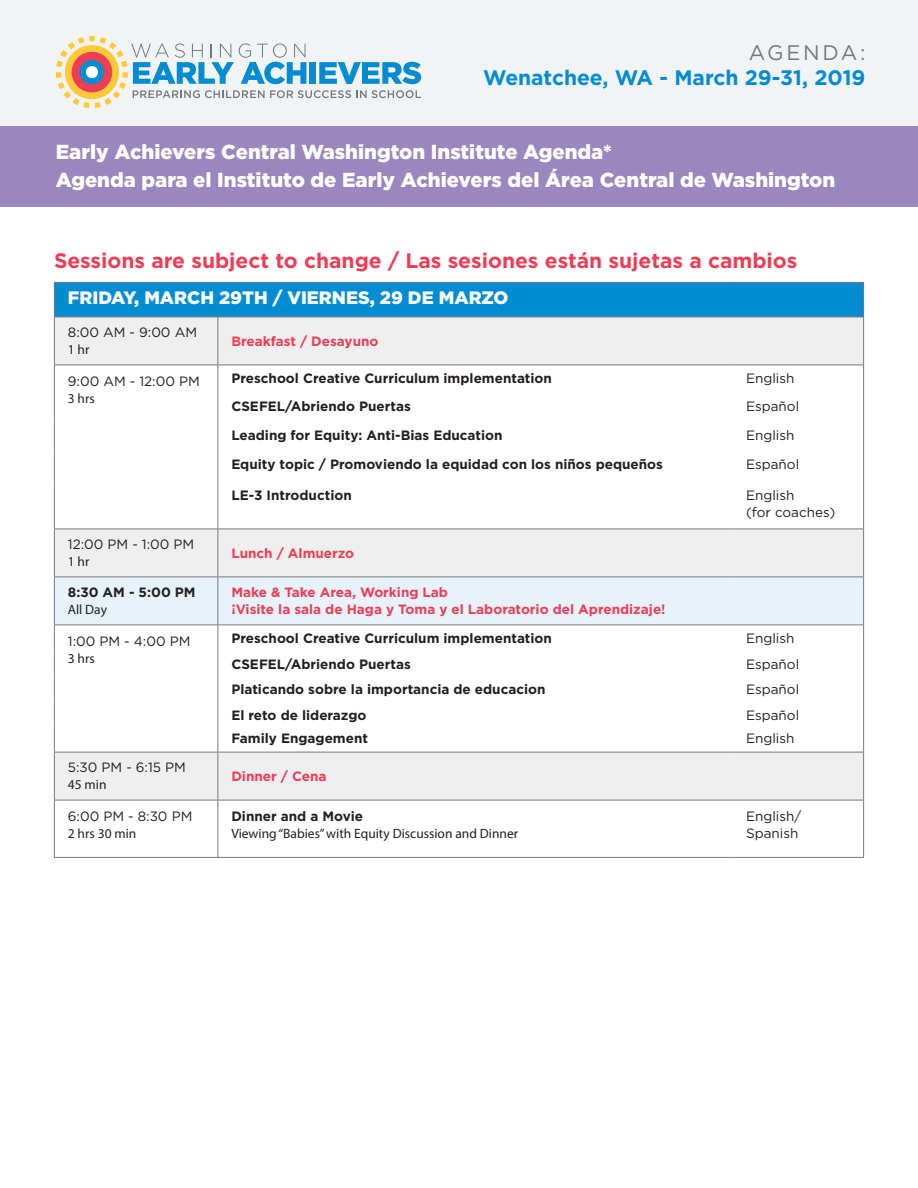
<style>
.page{position:relative;width:918px;height:1188px;background:#fff}
.page>*{position:absolute;margin:0;border:0;box-sizing:border-box;transform-origin:0 0}
.t1{font:700 21px "Gotham";color:#ee3d56}
.t2{font:700 21px "Gotham";color:#008cd2}
.t3{font:21px "Gotham";letter-spacing:.13em;color:#76787b}
.t4{font:900 20.25px "Gotham";color:#fff}
.t5{font:900 18px "Gotham";color:#fff}
.t6{font:700 13.5px "Gotham";color:#231f20}
.t7{font:13.5px/16.5px "Gotham";color:#231f20}
.t8{font:700 13.5px "Gotham";color:#ee3d56}
.t9{font:13.5px "Myriad Pro";color:#231f20}
</style>
<div class="page">
<div style="left:0;top:0;width:918px;height:162px;background:#f2f3f4"></div>
<svg style="left:56px;top:36px;width:365px;height:72px"></svg>
<div style="left:0;top:126px;width:918px;height:81px;background:#9a87bf"></div>
<div style="left:54px;top:282px;width:810px;height:35px;background:#008cd2"></div>
<div style="left:55px;top:318px;width:808px;height:47px;background:#efeff0"></div>
<svg style="left:55px;top:366px;width:808px;height:491px"></svg>
<hr style="left:54px;top:282px;width:164px;height:1px;background:#76787b">
<hr style="left:54px;top:283px;width:1px;height:34px;background:#76787b">
<hr style="left:218px;top:282px;width:515px;height:1px;background:#76787b">
<hr style="left:733px;top:282px;width:131px;height:1px;background:#76787b">
<hr style="left:863px;top:283px;width:1px;height:34px;background:#76787b">
<hr style="left:54px;top:317px;width:164px;height:1px;background:#76787b">
<hr style="left:54px;top:317px;width:1px;height:48px;background:#76787b">
<hr style="left:218px;top:317px;width:515px;height:1px;background:#76787b">
<hr style="left:218px;top:317px;width:1px;height:48px;background:#76787b">
<hr style="left:733px;top:317px;width:131px;height:1px;background:#76787b">
<hr style="left:863px;top:317px;width:1px;height:48px;background:#76787b">
<hr style="left:54px;top:365px;width:164px;height:1px;background:#76787b">
<svg style="left:54px;top:365px;width:1px;height:58px"></svg>
<svg style="left:218px;top:366px;width:1px;height:57px"></svg>
<svg style="left:863px;top:366px;width:1px;height:57px"></svg>
<hr style="left:54px;top:423px;width:1px;height:30px;background:#76787b">
<hr style="left:218px;top:423px;width:1px;height:30px;background:#76787b">
<hr style="left:863px;top:423px;width:1px;height:30px;background:#76787b">
<svg style="left:54px;top:453px;width:1px;height:29px"></svg>
<svg style="left:218px;top:453px;width:1px;height:29px"></svg>
<svg style="left:863px;top:453px;width:1px;height:29px"></svg>
<hr style="left:54px;top:482px;width:1px;height:47px;background:#76787b">
<hr style="left:218px;top:482px;width:1px;height:47px;background:#76787b">
<hr style="left:863px;top:482px;width:1px;height:47px;background:#76787b">
<hr style="left:54px;top:529px;width:164px;height:1px;background:#76787b">
<hr style="left:54px;top:529px;width:1px;height:48px;background:#76787b">
<hr style="left:218px;top:529px;width:515px;height:1px;background:#76787b">
<hr style="left:218px;top:529px;width:1px;height:48px;background:#76787b">
<hr style="left:733px;top:529px;width:131px;height:1px;background:#76787b">
<hr style="left:863px;top:529px;width:1px;height:48px;background:#76787b">
<svg style="left:54px;top:577px;width:810px;height:175px"></svg>
<hr style="left:54px;top:752px;width:164px;height:1px;background:#76787b">
<hr style="left:54px;top:752px;width:1px;height:48px;background:#76787b">
<hr style="left:218px;top:752px;width:515px;height:1px;background:#76787b">
<hr style="left:218px;top:752px;width:1px;height:48px;background:#76787b">
<hr style="left:733px;top:752px;width:131px;height:1px;background:#76787b">
<hr style="left:863px;top:752px;width:1px;height:48px;background:#76787b">
<hr style="left:54px;top:800px;width:164px;height:1px;background:#76787b">
<hr style="left:54px;top:800px;width:1px;height:57px;background:#76787b">
<hr style="left:218px;top:800px;width:1px;height:57px;background:#76787b">
<hr style="left:863px;top:800px;width:1px;height:57px;background:#76787b">
<hr style="left:54px;top:857px;width:164px;height:1px;background:#76787b">
<hr style="left:218px;top:365px;width:515px;height:1px;background:#76787b">
<hr style="left:733px;top:365px;width:131px;height:1px;background:#76787b">
<hr style="left:218px;top:800px;width:515px;height:1px;background:#76787b">
<hr style="left:733px;top:800px;width:131px;height:1px;background:#76787b">
<hr style="left:218px;top:857px;width:515px;height:1px;background:#76787b">
<hr style="left:733px;top:857px;width:131px;height:1px;background:#76787b">
<p class="t3" style="left:749px;top:39px;width:118px">AGENDA:</p>
<p class="t2" style="left:483px;top:64px;width:384px">Wenatchee, WA - March 29-31, 2019</p>
<p class="t4" style="left:56px;top:138px;width:557px">Early Achievers Central Washington Institute Agenda*</p>
<p class="t4" style="left:56px;top:166px;width:781px">Agenda para el Instituto de Early Achievers del Área Central de Washington</p>
<p class="t1" style="left:54px;top:247px;width:745px">Sessions are subject to change / Las sesiones están sujetas a cambios</p>
<p class="t5" style="left:68px;top:286px;width:442px">FRIDAY, MARCH 29TH / VIERNES, 29 DE MARZO</p>
<p class="t7" style="left:68px;top:324px;width:131px">8:00 AM - 9:00 AM</p>
<p class="t9" style="left:68px;top:341px;width:23px">1 hr</p>
<p class="t8" style="left:231px;top:333px;width:149px">Breakfast / Desayuno</p>
<p class="t7" style="left:68px;top:373px;width:133px">9:00 AM - 12:00 PM</p>
<p class="t9" style="left:68px;top:390px;width:29px">3 hrs</p>
<p class="t7" style="left:68px;top:536px;width:128px">12:00 PM - 1:00 PM</p>
<p class="t9" style="left:68px;top:553px;width:23px">1 hr</p>
<p class="t6" style="left:68px;top:584px;width:129px">8:30 AM - 5:00 PM</p>
<p class="t9" style="left:68px;top:601px;width:41px">All Day</p>
<p class="t7" style="left:68px;top:633px;width:124px">1:00 PM - 4:00 PM</p>
<p class="t9" style="left:68px;top:650px;width:29px">3 hrs</p>
<p class="t7" style="left:68px;top:759px;width:120px">5:30 PM - 6:15 PM</p>
<p class="t9" style="left:68px;top:776px;width:40px">45 min</p>
<p class="t7" style="left:68px;top:808px;width:126px">6:00 PM - 8:30 PM</p>
<p class="t9" style="left:68px;top:825px;width:70px">2 hrs 30 min</p>
<p class="t6" style="left:231px;top:369px;width:322px">Preschool Creative Curriculum implementation</p>
<p class="t7" style="left:746px;top:370px;width:50px">English</p>
<p class="t6" style="left:231px;top:397px;width:181px">CSEFEL/Abriendo Puertas</p>
<p class="t7" style="left:746px;top:398px;width:55px">Español</p>
<p class="t6" style="left:231px;top:426px;width:273px">Leading for Equity: Anti-Bias Education</p>
<p class="t7" style="left:746px;top:427px;width:50px">English</p>
<p class="t6" style="left:231px;top:456px;width:433px">Equity topic / Promoviendo la equidad con los niños pequeños</p>
<p class="t7" style="left:746px;top:456px;width:55px">Español</p>
<p class="t6" style="left:231px;top:486px;width:122px">LE-3 Introduction</p>
<p class="t7" style="left:746px;top:487px;width:91px">English<br>(for coaches)</p>
<p class="t8" style="left:231px;top:544px;width:124px">Lunch / Almuerzo</p>
<p class="t8" style="left:231px;top:584px;width:218px">Make &amp; Take Area, Working Lab</p>
<p class="t8" style="left:231px;top:600px;width:436px">¡Visite la sala de Haga y Toma y el Laboratorio del Aprendizaje!</p>
<p class="t6" style="left:231px;top:629px;width:322px">Preschool Creative Curriculum implementation</p>
<p class="t7" style="left:746px;top:630px;width:50px">English</p>
<p class="t6" style="left:231px;top:655px;width:181px">CSEFEL/Abriendo Puertas</p>
<p class="t7" style="left:746px;top:655px;width:55px">Español</p>
<p class="t6" style="left:231px;top:680px;width:316px">Platicando sobre la importancia de educacion</p>
<p class="t7" style="left:746px;top:681px;width:55px">Español</p>
<p class="t6" style="left:231px;top:706px;width:137px">El reto de liderazgo</p>
<p class="t7" style="left:746px;top:706px;width:55px">Español</p>
<p class="t6" style="left:231px;top:730px;width:138px">Family Engagement</p>
<p class="t7" style="left:746px;top:730px;width:50px">English</p>
<p class="t8" style="left:231px;top:767px;width:97px">Dinner / Cena</p>
<p class="t6" style="left:231px;top:808px;width:133px">Dinner and a Movie</p>
<p class="t9" style="left:231px;top:825px;width:288px">Viewing “Babies” with Equity Discussion and Dinner</p>
<p class="t7" style="left:746px;top:808px;width:57px">English/</p>
<p class="t7" style="left:746px;top:825px;width:54px">Spanish</p>
</div>
